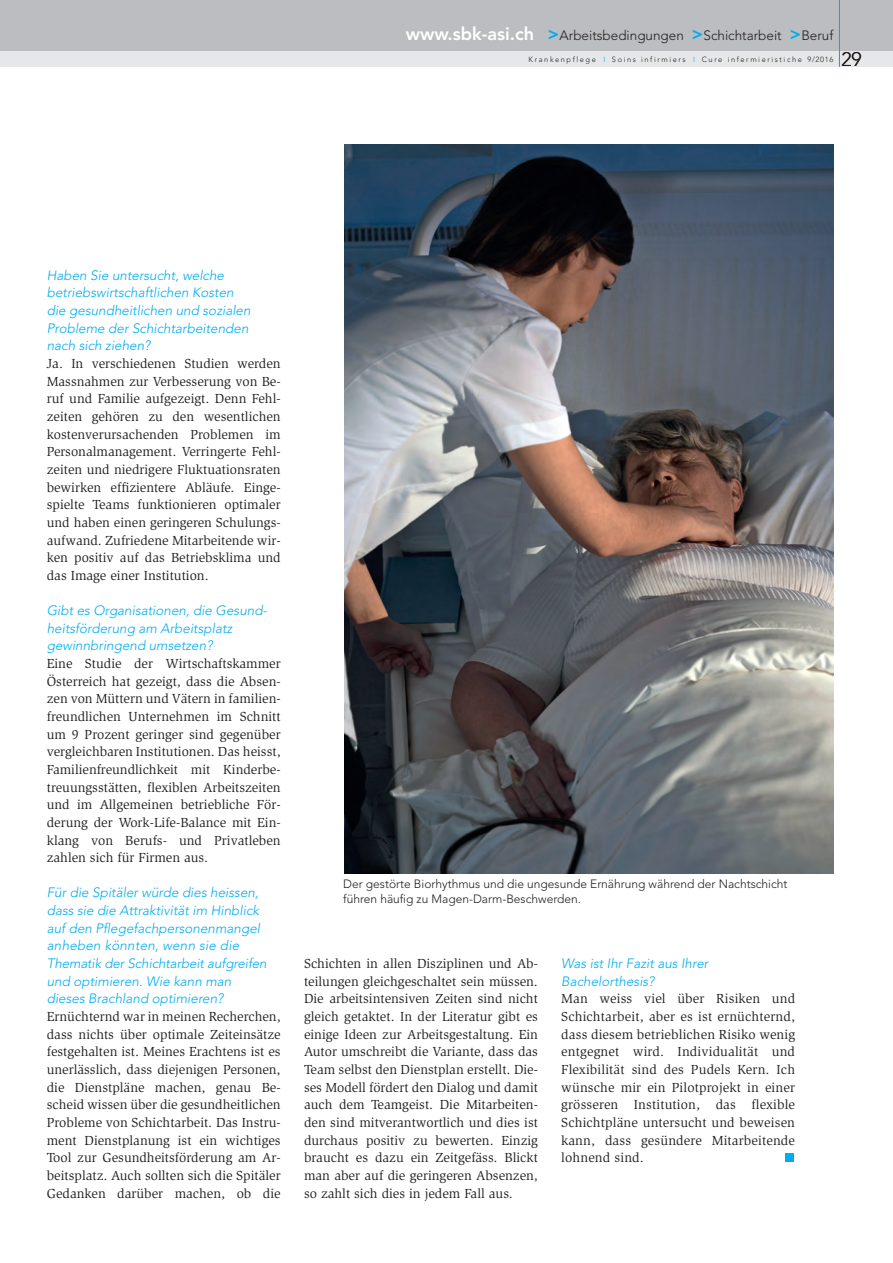
<style>
.page{position:relative;width:893px;height:1263px;background:#fff}
.page>*{position:absolute;margin:0;border:0;box-sizing:border-box;transform-origin:0 0}
.t1{font:300 19.5px "Avenir";color:#231f20}
.t2{font:13.5px/17.7px "Slimbach";color:#231f20;text-align:justify}
.t3{font:italic 300 13.5px/17.7px "Avenir";color:#00aeef}
.t4{font:300 13.5px "Avenir";color:#231f20}
.t5{font:300 12px/15px "Avenir";color:#231f20}
.t6{font:300 7.5px "Avenir";letter-spacing:.21em;color:#231f20}
.s1{font-weight:800;font-size:18px;color:#fff}
.s2{font-weight:800;font-size:18px;color:#00aeef}
.s3{color:#00aeef}
</style>
<div class="page">
<div style="left:0;top:51px;width:893px;height:16px;background:#e6e7e9"></div>
<div style="left:785px;top:1153px;width:9px;height:9px;background:#00aeef"></div>
<div style="left:0;top:0;width:893px;height:51px;background:#bcbdc0"></div>
<hr style="left:839px;top:0;width:1px;height:67px;background:#00aeef">
<img style="left:345px;top:145px;width:488px;height:728px">
<p class="t4" style="left:406px;top:30px;width:429px"><span class="s1">www.sbk-asi.ch</span> <span class="s2">&gt;</span>Arbeitsbedingungen <span class="s2">&gt;</span>Schichtarbeit <span class="s2">&gt;</span>Beruf</p>
<p class="t6" style="left:529px;top:56px;width:306px">Krankenpflege <span class="s3">I</span> Soins infirmiers <span class="s3">I</span> Cure infermieristiche 9/2016</p>
<h1 class="t1" style="left:841px;top:51px;width:22px">29</h1>
<p class="t3" style="left:47px;top:267px;width:205px">Haben Sie untersucht, welche betriebswirtschaftlichen Kosten die gesundheitlichen und sozialen<br>Probleme der Schichtarbeitenden nach sich ziehen?</p>
<p class="t2" style="left:47px;top:356px;width:235px">Ja. In verschiedenen Studien werden Massnahmen zur Verbesserung von Be&shy;ruf und Familie aufgezeigt. Denn Fehl&shy;zeiten gehören zu den wesentlichen kostenverursachenden Problemen im Personalmanagement. Verringerte Fehl&shy;zeiten und niedrigere Fluktuationsraten bewirken effizientere Abläufe. Einge&shy;spielte Teams funktionieren optimaler und haben einen geringeren Schulungs&shy;aufwand. Zufriedene Mitarbeitende wir&shy;ken positiv auf das Betriebsklima und das Image einer Institution.</p>
<p class="t3" style="left:47px;top:603px;width:222px">Gibt es Organisationen, die Gesund&shy;heitsförderung am Arbeitsplatz gewinnbringend umsetzen?</p>
<p class="t2" style="left:47px;top:656px;width:235px">Eine Studie der Wirtschaftskammer Österreich hat gezeigt, dass die Absen&shy;zen von Müttern und Vätern in familien&shy;freundlichen Unternehmen im Schnitt um 9 Prozent geringer sind gegenüber vergleichbaren Institutionen. Das heisst, Familienfreundlichkeit mit Kinderbe&shy;treuungsstätten, flexiblen Arbeitszeiten und im Allgemeinen betriebliche För&shy;derung der Work-Life-Balance mit Ein&shy;klang von Berufs- und Privatleben zahlen sich für Firmen aus.</p>
<p class="t3" style="left:47px;top:885px;width:221px">Für die Spitäler würde dies heissen, dass sie die Attraktivität im Hinblick auf den Pflegefachpersonenmangel anheben könnten, wenn sie die Thematik der Schichtarbeit aufgreifen und optimieren. Wie kann man dieses Brachland optimieren?</p>
<p class="t2" style="left:47px;top:1009px;width:235px">Ernüchternd war in meinen Recherchen, dass nichts über optimale Zeiteinsätze festgehalten ist. Meines Erachtens ist es unerlässlich, dass diejenigen Personen, die Dienstpläne machen, genau Be&shy;scheid wissen über die gesundheitlichen Probleme von Schichtarbeit. Das Instru&shy;ment Dienstplanung ist ein wichtiges Tool zur Gesundheitsförderung am Ar&shy;beitsplatz. Auch sollten sich die Spitäler Gedanken darüber machen, ob die</p>
<p class="t5" style="left:343px;top:877px;width:446px">Der gestörte Biorhythmus und die ungesunde Ernährung während der Nachtschicht führen häufig zu Magen-Darm-Beschwerden.</p>
<p class="t2" style="left:304px;top:956px;width:235px">Schichten in allen Disziplinen und Ab&shy;teilungen gleichgeschaltet sein müssen.<br>Die arbeitsintensiven Zeiten sind nicht gleich getaktet. In der Literatur gibt es einige Ideen zur Arbeitsgestaltung. Ein Autor umschreibt die Variante, dass das Team selbst den Dienstplan erstellt. Die&shy;ses Modell fördert den Dialog und damit auch dem Teamgeist. Die Mitarbeiten&shy;den sind mitverantwortlich und dies ist durchaus positiv zu bewerten. Einzig braucht es dazu ein Zeitgefäss. Blickt man aber auf die geringeren Absenzen, so zahlt sich dies in jedem Fall aus.</p>
<p class="t3" style="left:561px;top:956px;width:149px">Was ist Ihr Fazit aus Ihrer<br>Bachelorthesis?</p>
<p class="t2" style="left:561px;top:991px;width:235px">Man weiss viel über Risiken und Schichtarbeit, aber es ist ernüchternd, dass diesem betrieblichen Risiko wenig entgegnet wird. Individualität und Flexibilität sind des Pudels Kern. Ich wünsche mir ein Pilotprojekt in einer grösseren Institution, das flexible Schichtpläne untersucht und beweisen kann, dass gesündere Mitarbeitende lohnend sind.</p>
</div>
